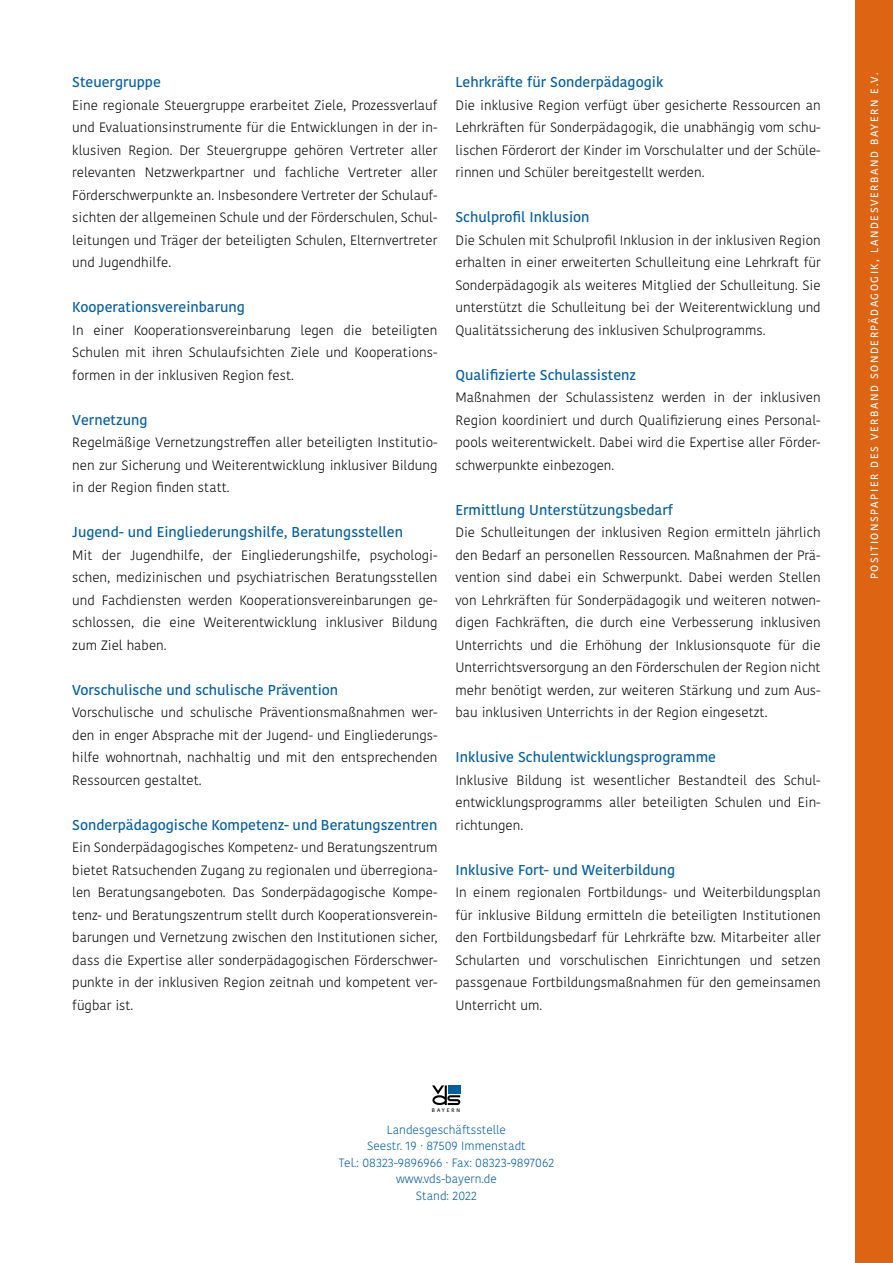
<style>
.page{position:relative;width:893px;height:1263px;background:#fff}
.page>*{position:absolute;margin:0;border:0;box-sizing:border-box;transform-origin:0 0}
.t1{font:500 14.25px "Kohinoor Devanagari";color:#005d9f}
.t2{font:300 13.5px/22.5px "Kohinoor Devanagari";color:#000;text-align:justify}
.t3{font:300 12px/16.5px "Kohinoor Devanagari";color:#005d9f;text-align:center}
.t4{font:500 10.5px "Kohinoor Devanagari";letter-spacing:.15em;color:#fff}
.t5{font:500 5.25px "Kohinoor Devanagari";letter-spacing:.37em;color:#000}
</style>
<div class="page">
<div style="left:856px;top:0;width:37px;height:1263px;background:#dc6413"></div>
<svg style="left:432px;top:1085px;width:28px;height:20px"></svg>
<div style="left:448px;top:1085px;width:12px;height:9px;background:#005d9f"></div>
<p class="t1" style="left:72px;top:74px;width:90px">Steuergruppe</p>
<p class="t2" style="left:72px;top:94px;width:367px">Eine regionale Steuergruppe erarbeitet Ziele, Prozessverlauf und Evaluationsinstrumente für die Entwicklungen in der in&shy;klusiven Region. Der Steuergruppe gehören Vertreter aller relevanten Netzwerkpartner und fachliche Vertreter aller Förderschwerpunkte an. Insbesondere Vertreter der Schulauf&shy;sichten der allgemeinen Schule und der Förderschulen, Schul&shy;leitungen und Träger der beteiligten Schulen, Elternvertreter und Jugendhilfe.</p>
<p class="t1" style="left:72px;top:299px;width:174px">Kooperationsvereinbarung</p>
<p class="t2" style="left:72px;top:319px;width:367px">In einer Kooperationsvereinbarung legen die beteiligten Schulen mit ihren Schulaufsichten Ziele und Kooperations&shy;formen in der inklusiven Region fest.</p>
<p class="t1" style="left:72px;top:411px;width:77px">Vernetzung</p>
<p class="t2" style="left:72px;top:431px;width:367px">Regelmäßige Vernetzungstreffen aller beteiligten Institutio&shy;nen zur Sicherung und Weiterentwicklung inklusiver Bildung in der Region finden statt.</p>
<p class="t1" style="left:72px;top:524px;width:332px">Jugend- und Eingliederungshilfe, Beratungsstellen</p>
<p class="t2" style="left:72px;top:544px;width:367px">Mit der Jugendhilfe, der Eingliederungshilfe, psychologi&shy;schen, medizinischen und psychiatrischen Beratungsstellen und Fachdiensten werden Kooperationsvereinbarungen ge&shy;schlossen, die eine Weiterentwicklung inklusiver Bildung zum Ziel haben.</p>
<p class="t1" style="left:72px;top:681px;width:268px">Vorschulische und schulische Prävention</p>
<p class="t2" style="left:72px;top:701px;width:367px">Vorschulische und schulische Präventionsmaßnahmen wer&shy;den in enger Absprache mit der Jugend- und Eingliederungs&shy;hilfe wohnortnah, nachhaltig und mit den entsprechenden Ressourcen gestaltet.</p>
<p class="t1" style="left:72px;top:816px;width:367px">Sonderpädagogische Kompetenz- und Beratungszentren</p>
<p class="t2" style="left:72px;top:836px;width:367px">Ein Sonderpädagogisches Kompetenz- und Beratungszentrum bietet Ratsuchenden Zugang zu regionalen und überregiona&shy;len Beratungsangeboten. Das Sonderpädagogische Kompe&shy;tenz- und Beratungszentrum stellt durch Kooperationsverein&shy;barungen und Vernetzung zwischen den Institutionen sicher, dass die Expertise aller sonderpädagogischen Förderschwer&shy;punkte in der inklusiven Region zeitnah und kompetent ver&shy;fügbar ist.</p>
<p class="t1" style="left:455px;top:74px;width:209px">Lehrkräfte für Sonderpädagogik</p>
<p class="t2" style="left:455px;top:94px;width:367px">Die inklusive Region verfügt über gesicherte Ressourcen an Lehrkräften für Sonderpädagogik, die unabhängig vom schu&shy;lischen Förderort der Kinder im Vorschulalter und der Schüle&shy;rinnen und Schüler bereitgestellt werden.</p>
<p class="t1" style="left:455px;top:209px;width:136px">Schulprofil Inklusion</p>
<p class="t2" style="left:455px;top:229px;width:367px">Die Schulen mit Schulprofil Inklusion in der inklusiven Region erhalten in einer erweiterten Schulleitung eine Lehrkraft für Sonderpädagogik als weiteres Mitglied der Schulleitung. Sie unterstützt die Schulleitung bei der Weiterentwicklung und Qualitätssicherung des inklusiven Schulprogramms.</p>
<p class="t1" style="left:455px;top:366px;width:182px">Qualifizierte Schulassistenz</p>
<p class="t2" style="left:455px;top:386px;width:367px">Maßnahmen der Schulassistenz werden in der inklusiven Region koordiniert und durch Qualifizierung eines Personal&shy;pools weiterentwickelt. Dabei wird die Expertise aller Förder&shy;schwerpunkte einbezogen.</p>
<p class="t1" style="left:455px;top:501px;width:219px">Ermittlung Unterstützungsbedarf</p>
<p class="t2" style="left:455px;top:521px;width:367px">Die Schulleitungen der inklusiven Region ermitteln jährlich den Bedarf an personellen Ressourcen. Maßnahmen der Prä&shy;vention sind dabei ein Schwerpunkt. Dabei werden Stellen von Lehrkräften für Sonderpädagogik und weiteren notwen&shy;digen Fachkräften, die durch eine Verbesserung inklusiven Unterrichts und die Erhöhung der Inklusionsquote für die Unterrichtsversorgung an den Förderschulen der Region nicht mehr benötigt werden, zur weiteren Stärkung und zum Aus&shy;bau inklusiven Unterrichts in der Region eingesetzt.</p>
<p class="t1" style="left:455px;top:749px;width:262px">Inklusive Schulentwicklungsprogramme</p>
<p class="t2" style="left:455px;top:769px;width:367px">Inklusive Bildung ist wesentlicher Bestandteil des Schul&shy;entwicklungsprogramms aller beteiligten Schulen und Ein&shy;richtungen.</p>
<p class="t1" style="left:455px;top:861px;width:221px">Inklusive Fort- und Weiterbildung</p>
<p class="t2" style="left:455px;top:881px;width:367px">In einem regionalen Fortbildungs- und Weiterbildungsplan für inklusive Bildung ermitteln die beteiligten Institutionen den Fortbildungsbedarf für Lehrkräfte bzw. Mitarbeiter aller Schularten und vorschulischen Einrichtungen und setzen passgenaue Fortbildungsmaßnahmen für den gemeinsamen Unterricht um.</p>
<p class="t5" style="left:432px;top:1107px;width:30px">BAYERN</p>
<p class="t3" style="left:339px;top:1121px;width:217px">Landesgeschäftsstelle<br>Seestr. 19 · 87509 Immenstadt<br>Tel.: 08323-9896966 · Fax: 08323-9897062 www.vds-bayern.de<br>Stand: 2022</p>
<p class="t4" style="left:868px;top:579px;width:508px;rotate:-90deg">POSITIONSPAPIER DES VERBAND SONDERPÄDAGOGIK, LANDESVERBAND BAYERN E.V.</p>
</div>
